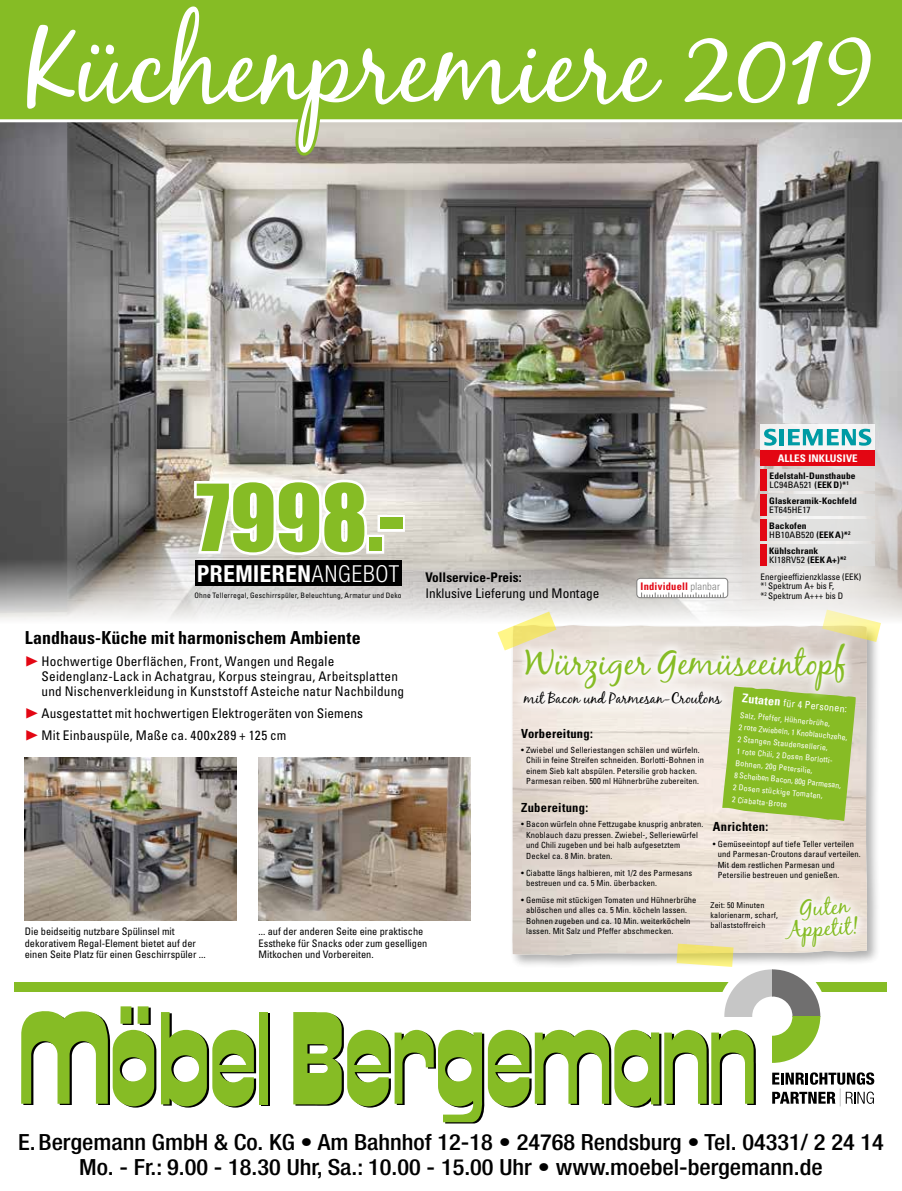
<style>
.page{position:relative;width:902px;height:1191px;background:#fff}
.page>*{position:absolute;margin:0;border:0;box-sizing:border-box;transform-origin:0 0}
.t1{font:106.05px "Black Jack";color:#fff}
.t2{font:85.35px "Impact";color:#86bc25}
.t3{font:34.8px "Black Jack";color:#86bc25}
.t4{font:22.65px/21px "Black Jack";color:#86bc25;text-align:center}
.t5{font:500 condensed 22.35px/25.5px "Helvetica Neue LT";color:#000;text-align:center;scale:1.09 1}
.t6{font:700 condensed 17.85px "Univers LT";color:#000}
.t7{font:15px "Black Jack";color:#000}
.t8{font:condensed 13.35px/14.7px "Univers LT";letter-spacing:.01em;color:#000}
.t9{font:700 condensed 13.35px "Univers LT";color:#000}
.t10{font:700 condensed 12.6px "Univers LT";letter-spacing:.02em;color:#000}
.t11{font:700 condensed 12.15px "Univers LT";color:#fff}
.t12{font:700 condensed 10.5px "Univers LT";letter-spacing:.02em;color:#e30613}
.t13{font:700 condensed 10.5px "Univers LT";color:#fff;scale:1.05 1}
.t14{font:condensed 10.35px/11.7px "Univers LT";color:#000}
.t15{font:condensed 10.05px "Univers LT";color:#fff}
.t16{font:700 condensed 9px/9.3px "Univers LT";letter-spacing:.01em;color:#000;scale:1.05 1}
.t17{font:condensed 9px/9.8px "Univers LT";color:#000}
.t18{font:condensed 9px "Univers LT";color:#000;scale:1.05 1}
.t19{font:condensed 8.4px/10.6px "Univers LT";letter-spacing:.01em;color:#000}
.t20{font:condensed 8.1px/12px "Univers LT";color:#fff}
.t21{font:condensed 8.1px/10.1px "Univers LT";letter-spacing:.02em;color:#000}
.t22{font:condensed 7.5px "Univers LT";letter-spacing:.03em;color:#000}
.s1{font-size:94.05px}
.s2{font-family:"Helvetica Neue LT";font-size:23.4px;color:#fff}
.s3{font-family:"Helvetica Neue LT";font-weight:300;font-size:23.4px;color:#fff}
.s4{font-weight:400}
.s5{font-weight:300;color:#7e7e7d}
</style>
<div class="page">
<img style="left:0;top:122px;width:901px;height:437px">
<svg style="left:0;top:559px;width:684px;height:61px;background:#cac8c5"></svg>
<div style="left:0;top:0;width:901px;height:120px;background:#86bc25"></div>
<div style="left:15px;top:982px;width:872px;height:9px;background:#86bc25"></div>
<div style="left:261px;top:1013px;width:8px;height:92px;background:#86bc25"></div>
<div style="left:138px;top:1006px;width:10px;height:17px;background:#b2d474"></div>
<div style="left:259px;top:1012px;width:8px;height:92px;background:#86bc25"></div>
<svg style="left:21px;top:1007px;width:235px;height:100px"></svg>
<svg style="left:191px;top:476px;width:180px;height:83px"></svg>
<div style="left:366px;top:534px;width:18px;height:19px;border:5px solid #fff"></div>
<div style="left:377px;top:515px;width:28px;height:17px;border:5px solid #fff"></div>
<div style="left:195px;top:560px;width:206px;height:26px;background:#000"></div>
<img style="left:25px;top:757px;width:211px;height:164px">
<img style="left:258px;top:757px;width:212px;height:164px">
<svg style="left:21px;top:0;width:809px;height:209px;background:#93b057"></svg>
<div style="left:509px;top:622px;width:372px;height:347px;background:#000;opacity:.4"></div>
<img style="left:512px;top:624px;width:355px;height:319px">
<svg style="left:776px;top:887px;width:91px;height:56px"></svg>
<svg style="left:509px;top:676px;width:213px;height:41px;fill:#f5efea"></svg>
<svg style="left:497px;top:611px;width:59px;height:39px"></svg>
<svg style="left:293px;top:943px;width:581px;height:180px"></svg>
<svg style="left:515px;top:632px;width:340px;height:69px"></svg>
<svg style="left:684px;top:396px;width:217px;height:251px;background:#d9d5cf"></svg>
<div style="left:636px;top:578px;width:91px;height:19px;background:#fff;border-radius:4px"></div>
<div style="left:636px;top:578px;width:92px;height:20px;border:1px solid #7e7e7d;border-radius:4px"></div>
<svg style="left:641px;top:593px;width:82px;height:4px"></svg>
<div style="left:760px;top:424px;width:114px;height:27px;background:#f5f5f5"></div>
<div style="left:760px;top:450px;width:114px;height:16px;background:#e30613"></div>
<div style="left:765px;top:494px;width:109px;height:22px;background:#dcdcdb"></div>
<div style="left:760px;top:494px;width:6px;height:22px;background:#e30613"></div>
<div style="left:765px;top:519px;width:109px;height:22px;background:#dcdcdb"></div>
<div style="left:760px;top:519px;width:6px;height:22px;background:#e30613"></div>
<div style="left:766px;top:469px;width:108px;height:22px;background:#dcdcdb"></div>
<div style="left:760px;top:469px;width:6px;height:22px;background:#e30613"></div>
<div style="left:765px;top:544px;width:109px;height:22px;background:#dcdcdb"></div>
<div style="left:760px;top:544px;width:6px;height:22px;background:#e30613"></div>
<svg style="left:764px;top:429px;width:12px;height:17px"></svg>
<hr style="left:779px;top:429px;width:4px;height:16px;background:#009ba4">
<svg style="left:788px;top:429px;width:83px;height:17px"></svg>
<svg style="left:722px;top:685px;width:133px;height:136px;background:#97c142"></svg>
<h1 class="t1" style="left:27px;top:2px;width:848px">Küchenpremiere 201<span class="s1">9</span></h1>
<h2 class="t2" style="left:196px;top:451px;width:209px">7998.-</h2>
<h3 class="t9" style="left:197px;top:569px;width:326px"><span class="s2">PREMIEREN</span><span class="s3">ANGEBOT</span> Vollservice-Preis:</h3>
<p class="t22" style="left:194px;top:590px;width:209px">Ohne Tellerregal, Geschirrspüler, Beleuchtung, Armatur und Deko</p>
<h3 class="t8" style="left:425px;top:586px;width:176px">Inklusive Lieferung und Montage</h3>
<p class="t13" style="left:777px;top:452px;width:78px">ALLES INKLUSIVE</p>
<p class="t16" style="left:769px;top:496px;width:85px">Glaskeramik-Kochfeld</p>
<p class="t18" style="left:769px;top:504px;width:41px">ET645HE17</p>
<p class="t16" style="left:769px;top:521px;width:79px">Backofen<br><span class="s4">HB10AB520</span> (EEKA)*<sup>2</sup></p>
<p class="t16" style="left:769px;top:471px;width:83px">Edelstahl-Dunsthaube<br><span class="s4">LC94BA521</span> (EEKD)*<sup>1</sup></p>
<p class="t16" style="left:769px;top:546px;width:75px">Kühlschrank<br><span class="s4">KI18RV52</span> (EEKA+)*<sup>2</sup></p>
<p class="t12" style="left:640px;top:579px;width:81px">Individuell <span class="s5">planbar</span></p>
<p class="t17" style="left:760px;top:571px;width:102px">Energieeffizienzklasse (EEK) *<sup>1</sup> Spektrum A+ bis F,<br>*<sup>2</sup> Spektrum A+++ bis D</p>
<h3 class="t6" style="left:25px;top:626px;width:337px">Landhaus-Küche mit harmonischem Ambiente</h3>
<h3 class="t8" style="left:42px;top:653px;width:364px">Hochwertige Oberflächen, Front, Wangen und Regale<br>Seidenglanz-Lack in Achatgrau, Korpus steingrau, Arbeitsplatten und Nischenverkleidung in Kunststoff Asteiche natur Nachbildung</h3>
<h3 class="t8" style="left:42px;top:701px;width:323px;line-height:22px">Ausgestattet mit hochwertigen Elektrogeräten von Siemens<br>Mit Einbauspüle, Maße ca. 400x289 + 125 cm</h3>
<p class="t20" style="left:740px;top:709px;width:92px;rotate:5deg">Salz, Pfeffer, Hühnerbrühe,</p>
<h3 class="t3" style="left:525px;top:641px;width:323px">Würziger Gemüseeintopf</h3>
<h3 class="t7" style="left:524px;top:688px;width:199px">mit Bacon und Parmesan-Croutons</h3>
<h3 class="t11" style="left:743px;top:690px;width:40px;rotate:6deg">Zutaten</h3>
<p class="t15" style="left:784px;top:696px;width:65px;rotate:5deg">für 4 Personen:</p>
<p class="t20" style="left:739px;top:720px;width:109px;rotate:6deg">2 rote Zwiebeln, 1 Knoblauchzehe</p>
<p class="t20" style="left:738px;top:733px;width:92px;rotate:5deg">2 Stangen Staudensellerie,</p>
<p class="t20" style="left:736px;top:745px;width:109px;rotate:5deg">1 rote Chili, 2 Dosen Borlotti-<br>Bohnen, 20g Petersilie,<br>8 Scheiben Bacon, 80g Parmesan,<br>2 Dosen stückige Tomaten,<br>2 Ciabatta-Brote</p>
<h3 class="t10" style="left:521px;top:725px;width:73px">Vorbereitung:</h3>
<p class="t19" style="left:521px;top:744px;width:184px;text-align:center">• Zwiebel und Selleriestangen schälen und würfeln.<br>Chili in feine Streifen schneiden. Borlotti-Bohnen in einem Sieb kalt abspülen. Petersilie grob hacken.<br>Parmesan reiben. 500 ml Hühnerbrühe zubereiten.</p>
<h3 class="t10" style="left:521px;top:799px;width:68px">Zubereitung:</h3>
<p class="t14" style="left:25px;top:925px;width:182px">Die beidseitig nutzbare Spülinsel mit dekorativem Regal-Element bietet auf der einen Seite Platz für einen Geschirrspüler ...</p>
<p class="t14" style="left:258px;top:925px;width:170px">... auf der anderen Seite eine praktische<br>Esstheke für Snacks oder zum geselligen<br>Mitkochen und Vorbereiten.</p>
<p class="t19" style="left:526px;top:818px;width:179px;text-indent:-5px">• Bacon würfeln ohne Fettzugabe knusprig anbraten.<br>Knoblauch dazu pressen. Zwiebel-, Selleriewürfel und Chili zugeben und bei halb aufgesetztem Deckel ca. 8 Min. braten.</p>
<p class="t19" style="left:526px;top:867px;width:168px;text-indent:-5px">• Ciabatte längs halbieren, mit 1/2 des Parmesans bestreuen und ca. 5 Min. überbacken.</p>
<p class="t19" style="left:526px;top:894px;width:172px;text-indent:-5px">• Gemüse mit stückigen Tomaten und Hühnerbrühe ablöschen und alles ca. 5 Min. köcheln lassen.<br>Bohnen zugeben und ca. 10 Min. weiterköcheln lassen. Mit Salz und Pfeffer abschmecken.</p>
<h3 class="t10" style="left:712px;top:819px;width:57px">Anrichten:</h3>
<p class="t19" style="left:717px;top:838px;width:144px;text-indent:-5px">• Gemüseeintopf auf tiefe Teller verteilen und Parmesan-Croutons darauf verteilen.<br>Mit dem restlichen Parmesan und Petersilie bestreuen und genießen.</p>
<h3 class="t4" style="left:785px;top:897px;width:73px;rotate:-3deg">Guten<br>Appetit!</h3>
<p class="t21" style="left:710px;top:900px;width:69px">Zeit: 50 Minuten kalorienarm, scharf, ballaststoffreich</p>
<h3 class="t5" style="left:18px;top:1129px;width:795px">E.Bergemann GmbH &amp; Co. KG • Am Bahnhof 12-18 • 24768 Rendsburg • Tel. 04331/ 2 24 14<br>Mo. - Fr.: 9.00 - 18.30 Uhr, Sa.: 10.00 - 15.00 Uhr • www.moebel-bergemann.de</h3>
</div>
